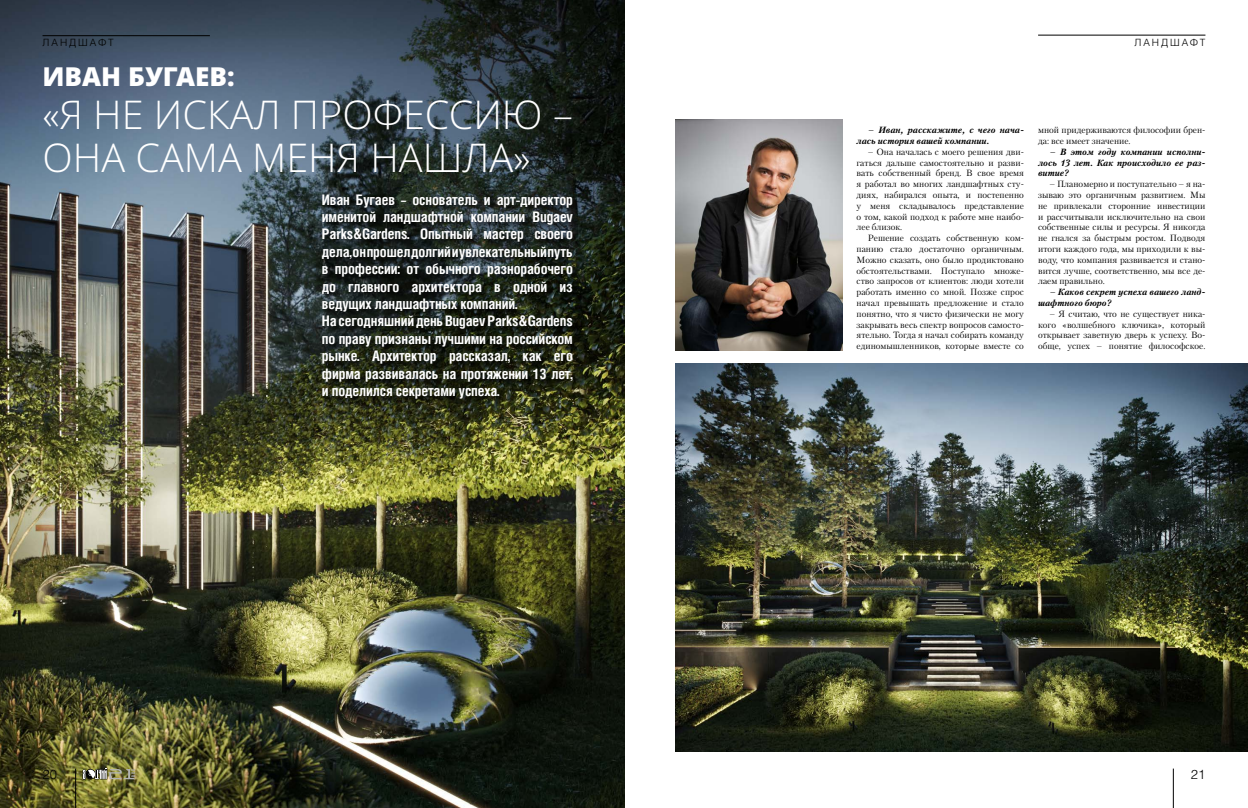
<style>
.page{position:relative;width:1248px;height:808px;background:#fff}
.page>*{position:absolute;margin:0;border:0;box-sizing:border-box;transform-origin:0 0}
.t1{font:300 39.6px/43.2px "Open Sans";color:#fff}
.t2{font:800 26.2px "Open Sans";color:#fff}
.t3{font:700 14.5px/17.4px "Helios Cond";letter-spacing:-.01em;color:#fff}
.t4{font:300 13px "Helios";color:#000}
.t5{font:300 10px "Helios";letter-spacing:.2em;color:#000}
.t6{font:9px/10.8px "Petersburg C";color:#000;text-align:justify}
.t7{font:italic 700 9px/10.8px "Petersburg C";color:#000}
</style>
<div class="page">
<img style="left:675px;top:364px;width:572px;height:387px">
<img style="left:0;top:0;width:624px;height:808px">
<svg style="left:321px;top:192px;width:260px;height:215px;background:#1f251d"></svg>
<img style="left:675px;top:119px;width:167px;height:232px">
<svg style="left:82px;top:768px;width:53px;height:11px"></svg>
<hr style="left:75px;top:768px;width:1px;height:40px;background:#000">
<hr style="left:1172px;top:768px;width:1px;height:40px;background:#000">
<hr style="left:43px;top:35px;width:167px;height:1px;background:#000">
<hr style="left:1037px;top:35px;width:168px;height:1px;background:#000">
<p class="t5" style="left:43px;top:37px;width:73px">ЛАНДШАФТ</p>
<p class="t5" style="left:1134px;top:37px;width:73px">ЛАНДШАФТ</p>
<h2 class="t2" style="left:43px;top:56px;width:194px">Иван Бугаев:</h2>
<h1 class="t1" style="left:43px;top:92px;width:532px">«Я не искал профессию – она сама меня нашла»</h1>
<p class="t3" style="left:322px;top:190px;width:252px">Иван Бугаев – основатель и арт-директор именитой ландшафтной компании Bugaev Parks&amp;Gardens. Опытный мастер своего дела, он прошел долгий иувлекательный путь в профессии: от обычного разнорабочего до главного архитектора в одной из ведущих ландшафтных компаний.<br>На сегодняшний день Bugaev Parks&amp;Gardens по праву признаны лучшими на российском рынке. Архитектор рассказал, как его фирма развивалась на протяжении 13 лет, и поделился секретами успеха.</p>
<p class="t7" style="left:856px;top:124px;width:169px;text-indent:11px">– Иван, расскажите, с чего нача&shy;лась история вашей компании.</p>
<p class="t6" style="left:856px;top:146px;width:169px;text-indent:11px">– Она началась с моего решения дви&shy;гаться дальше самостоятельно и разви&shy;вать собственный бренд. В свое время я работал во многих ландшафтных сту&shy;диях, набирался опыта, и постепенно у меня складывалось представление о том, какой подход к работе мне наибо&shy;лее близок.</p>
<p class="t6" style="left:856px;top:233px;width:169px;text-indent:11px">Решение создать собственную ком&shy;панию стало достаточно органичным.<br>Можно сказать, оно было продиктовано обстоятельствами. Поступало множе&shy;ство запросов от клиентов: люди хотели работать именно со мной. Позже спрос начал превышать предложение и стало понятно, что я чисто физически не могу закрывать весь спектр вопросов самосто&shy;ятельно. Тогда я начал собирать команду единомышленников, которые вместе со</p>
<p class="t6" style="left:1037px;top:125px;width:169px">мной придерживаются философии брен&shy;да: все имеет значение.</p>
<p class="t7" style="left:1037px;top:146px;width:169px;text-align:justify;text-indent:11px">– В этом году компании исполни&shy;лось 13 лет. Как происходило ее раз&shy;витие?</p>
<p class="t6" style="left:1037px;top:179px;width:169px;text-indent:11px">– Планомерно и поступательно – я на&shy;зываю это органичным развитием. Мы не привлекали сторонние инвестиции и рассчитывали исключительно на свои собственные силы и ресурсы. Я никогда не гнался за быстрым ростом. Подводя итоги каждого года, мы приходили к вы&shy;воду, что компания развивается и стано&shy;вится лучше, соответственно, мы все де&shy;лаем правильно.</p>
<p class="t7" style="left:1037px;top:286px;width:169px;text-indent:11px">– Каков секрет успеха вашего ланд&shy;шафтного бюро?</p>
<p class="t6" style="left:1037px;top:308px;width:169px;text-indent:11px">– Я считаю, что не существует ника&shy;кого «волшебного ключика», который открывает заветную дверь к успеху. Во&shy;обще, успех – понятие философское.</p>
<h3 class="t4" style="left:43px;top:767px;width:16px">20</h3>
<h3 class="t4" style="left:1190px;top:766px;width:16px">21</h3>
</div>
